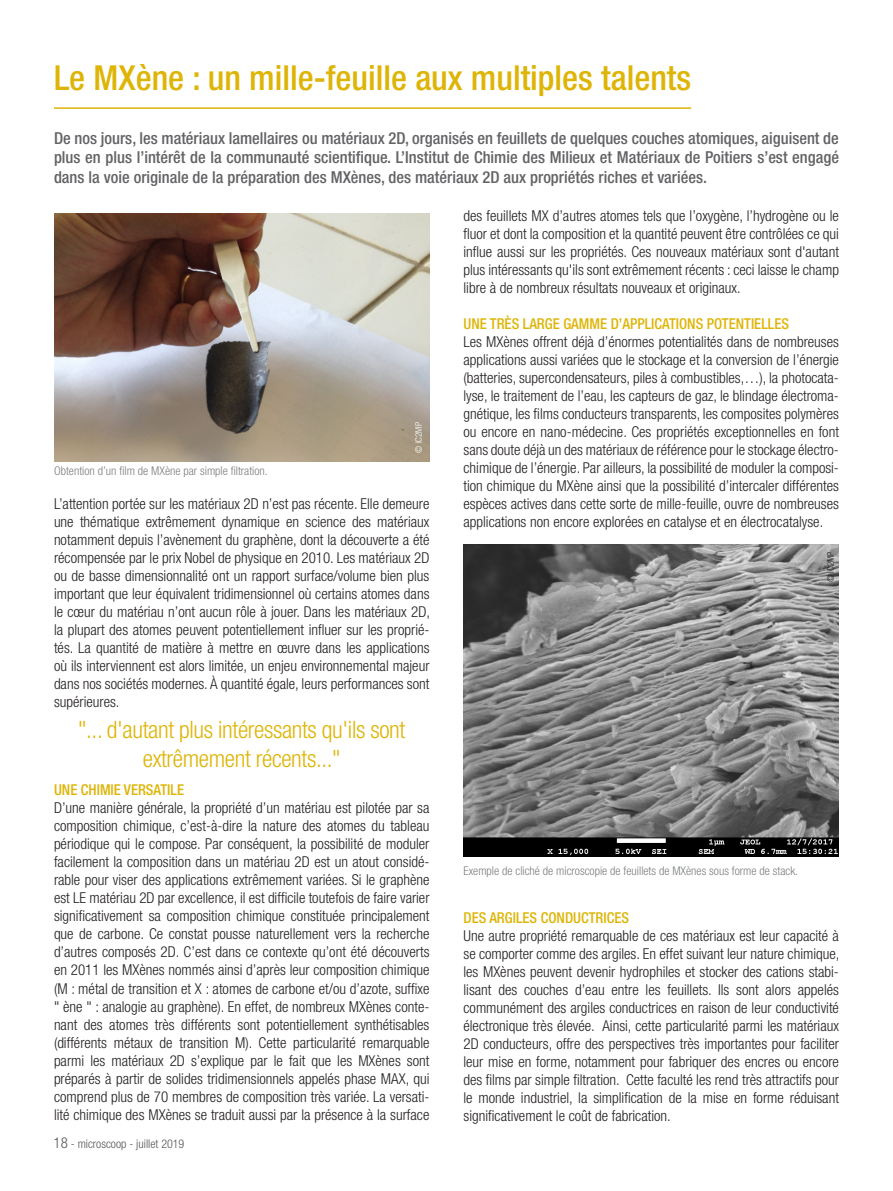
<style>
.page{position:relative;width:893px;height:1191px;background:#fff}
.page>*{position:absolute;margin:0;border:0;box-sizing:border-box;transform-origin:0 0}
.Titre_article_Histoi{font:500 condensed 34.5px "Helvetica Neue LT Std";color:#deb507}
.EXTRAIT_DE_TEXTE_Pal{font:300 condensed 24px/28.5px "Helvetica Neue LT Std";letter-spacing:-.015em;color:#deb507;text-align:center}
.Chapeau{font:500 condensed 16.5px/19.8px "Helvetica Neue LT Std";color:#636366;text-align:justify}
.texte_courant_Micros{font:300 condensed 15px/18px "Helvetica Neue LT Std";color:#231f20;text-align:justify}
.texte_courant_Micros-2{font:500 condensed 15px "Helvetica Neue LT Std";color:#deb507}
.légendes{font:300 condensed 12px "Helvetica Neue LT Std";color:#7c7e81}
.t1{font:300 condensed 12px "Helvetica Neue LT Std";color:#57585a}
.copyright{font:300 condensed 9px "Helvetica Neue LT Std";color:#231f20}
.copyright-2{font:300 condensed 9px "Helvetica Neue LT Std";color:#fff}
.s1{font-size:15px}
</style>
<div class="page">
<hr style="left:54px;top:107px;width:637px;height:2px;background:#deb507">
<img style="left:463px;top:544px;width:376px;height:312px">
<img style="left:54px;top:214px;width:375px;height:247px">
<p class="Titre_article_Histoi" style="left:54px;top:58px;width:639px">Le MXène : un mille-feuille aux multiples talents</p>
<p class="Chapeau" style="left:54px;top:128px;width:786px">De nos jours, les matériaux lamellaires ou matériaux 2D, organisés en feuillets de quelques couches atomiques, aiguisent de plus en plus l’intérêt de la communauté scientifique. L’Institut de Chimie des Milieux et Matériaux de Poitiers s’est engagé dans la voie originale de la préparation des MXènes, des matériaux 2D aux propriétés riches et variées.</p>
<p class="légendes" style="left:54px;top:464px;width:215px">Obtention d’un film de MXène par simple filtration.</p>
<p class="copyright-2" style="left:414px;top:452px;width:32px;rotate:-90deg">© IC2MP</p>
<p class="texte_courant_Micros" style="left:54px;top:495px;width:377px">L’attention portée sur les matériaux 2D n’est pas récente. Elle demeure une thématique extrêmement dynamique en science des matériaux notamment depuis l’avènement du graphène, dont la découverte a été récompensée par le prix Nobel de physique en 2010. Les matériaux 2D ou de basse dimensionnalité ont un rapport surface/volume bien plus important que leur équivalent tridimensionnel où certains atomes dans le cœur du matériau n’ont aucun rôle à jouer. Dans les matériaux 2D, la plupart des atomes peuvent potentiellement influer sur les proprié&shy;tés. La quantité de matière à mettre en œuvre dans les applications où ils interviennent est alors limitée, un enjeu environnemental majeur dans nos sociétés modernes. À quantité égale, leurs performances sont supérieures.</p>
<p class="EXTRAIT_DE_TEXTE_Pal" style="left:78px;top:715px;width:329px">"... d'autant plus intéressants qu'ils sont extrêmement récents..."</p>
<p class="texte_courant_Micros-2" style="left:54px;top:781px;width:132px">UNE CHIMIE VERSATILE</p>
<p class="texte_courant_Micros" style="left:54px;top:799px;width:377px">D’une manière générale, la propriété d’un matériau est pilotée par sa composition chimique, c’est-à-dire la nature des atomes du tableau périodique qui le compose. Par conséquent, la possibilité de moduler facilement la composition dans un matériau 2D est un atout considé&shy;rable pour viser des applications extrêmement variées. Si le graphène est LE matériau 2D par excellence, il est difficile toutefois de faire varier significativement sa composition chimique constituée principalement que de carbone. Ce constat pousse naturellement vers la recherche d’autres composés 2D. C’est dans ce contexte qu’ont été découverts en 2011 les MXènes nommés ainsi d’après leur composition chimique (M : métal de transition et X : atomes de carbone et/ou d’azote, suffixe " ène " : analogie au graphène). En effet, de nombreux MXènes conte&shy;nant des atomes très différents sont potentiellement synthétisables (différents métaux de transition M). Cette particularité remarquable parmi les matériaux 2D s’explique par le fait que les MXènes sont préparés à partir de solides tridimensionnels appelés phase MAX, qui comprend plus de 70 membres de composition très variée. La versati&shy;lité chimique des MXènes se traduit aussi par la présence à la surface</p>
<p class="t1" style="left:54px;top:1137px;width:132px"><span class="s1">18</span> - microscoop - juillet 2019</p>
<p class="texte_courant_Micros" style="left:463px;top:207px;width:377px">des feuillets MX d’autres atomes tels que l’oxygène, l’hydrogène ou le fluor et dont la composition et la quantité peuvent être contrôlées ce qui influe aussi sur les propriétés. Ces nouveaux matériaux sont d'autant plus intéressants qu'ils sont extrêmement récents : ceci laisse le champ libre à de nombreux résultats nouveaux et originaux.</p>
<p class="texte_courant_Micros-2" style="left:463px;top:315px;width:327px">UNE TRÈS LARGE GAMME D’APPLICATIONS POTENTIELLES</p>
<p class="texte_courant_Micros" style="left:463px;top:333px;width:377px">Les MXènes offrent déjà d’énormes potentialités dans de nombreuses applications aussi variées que le stockage et la conversion de l’énergie (batteries, supercondensateurs, piles à combustibles,…), la photocata&shy;lyse, le traitement de l’eau, les capteurs de gaz, le blindage électroma&shy;gnétique, les films conducteurs transparents, les composites polymères ou encore en nano-médecine. Ces propriétés exceptionnelles en font sans doute déjà un des matériaux de référence pour le stockage électro&shy;chimique de l’énergie. Par ailleurs, la possibilité de moduler la composi&shy;tion chimique du MXène ainsi que la possibilité d’intercaler différentes espèces actives dans cette sorte de mille-feuille, ouvre de nombreuses applications non encore explorées en catalyse et en électrocatalyse.</p>
<p class="copyright" style="left:826px;top:582px;width:32px;rotate:-90deg">© IC2MP</p>
<p class="légendes" style="left:463px;top:864px;width:336px">Exemple de cliché de microscopie de feuillets de MXènes sous forme de stack.</p>
<p class="texte_courant_Micros-2" style="left:463px;top:909px;width:167px">DES ARGILES CONDUCTRICES</p>
<p class="texte_courant_Micros" style="left:463px;top:927px;width:378px">Une autre propriété remarquable de ces matériaux est leur capacité à se comporter comme des argiles. En effet suivant leur nature chimique, les MXènes peuvent devenir hydrophiles et stocker des cations stabi&shy;lisant des couches d’eau entre les feuillets. Ils sont alors appelés communément des argiles conductrices en raison de leur conductivité électronique très élevée. Ainsi, cette particularité parmi les matériaux 2D conducteurs, offre des perspectives très importantes pour faciliter leur mise en forme, notamment pour fabriquer des encres ou encore des films par simple filtration. Cette faculté les rend très attractifs pour le monde industriel, la simplification de la mise en forme réduisant significativement le coût de fabrication.</p>
</div>
